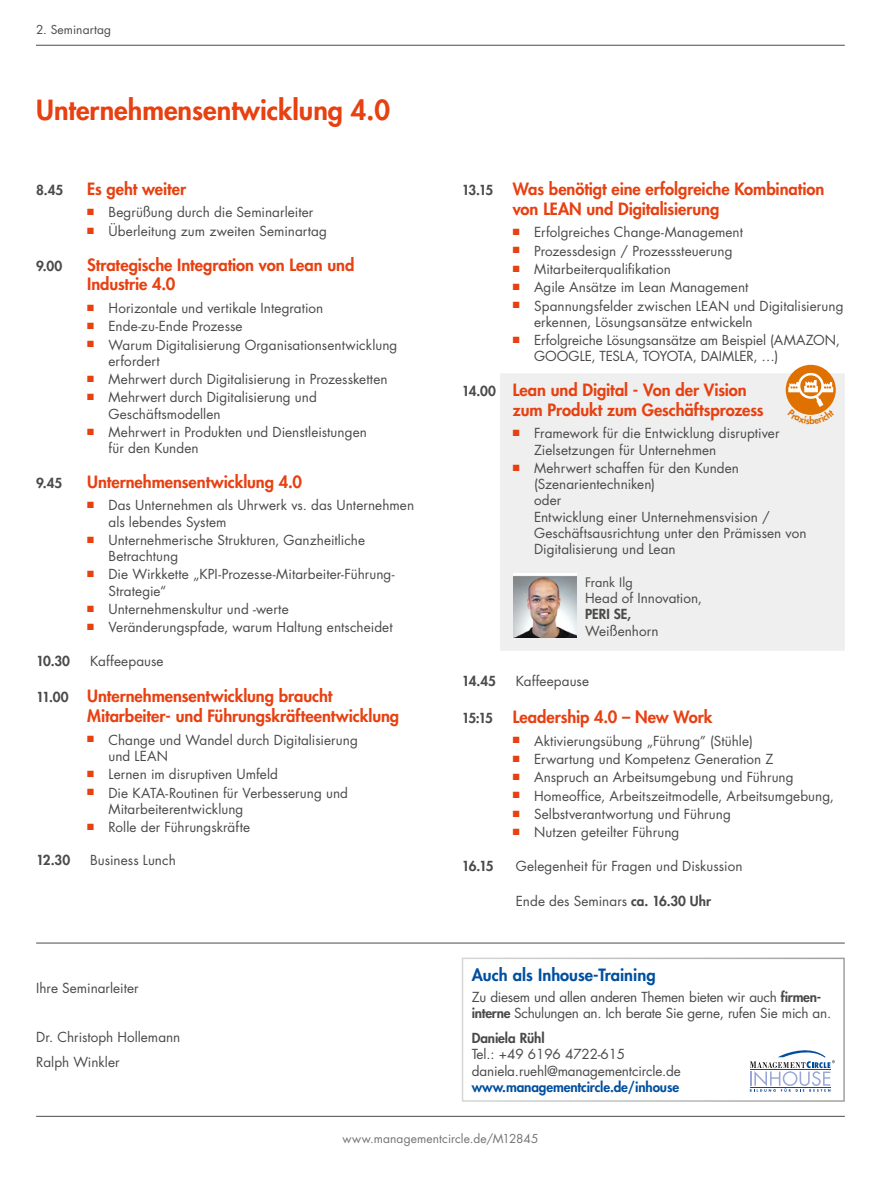
<style>
.page{position:relative;width:881px;height:1178px;background:#fff}
.page>*{position:absolute;margin:0;border:0;box-sizing:border-box;transform-origin:0 0}
.t1{font:800 27px "Futura Std";color:#e74011}
.t2{font:800 16.5px/19.8px "Futura Std";letter-spacing:-.005em;color:#e74011}
.t3{font:800 16.5px "Futura Std";color:#004f9f}
.t4{font:13.5px/16.2px "Futura Std";letter-spacing:.005em;color:#4a4a49}
.t5{font:13.5px/16.2px "Futura Std";letter-spacing:-.02em;color:#4a4a49}
.t6{font:800 13.5px "Futura Std";letter-spacing:-.01em;color:#4a4a49}
.t7{font:800 13.5px "Futura Std";letter-spacing:-.01em;color:#004f9f}
.t8{font:12.75px "Futura Std";letter-spacing:.005em;color:#4a4a49}
.t9{font:12px "Futura Std";letter-spacing:.01em;color:#757474}
.t10{font:12px "Futura Std";letter-spacing:.01em;color:#4a4a49}
.s1{font-size:13.5px;color:#4a4a49}
.s2{font-weight:800}
</style>
<div class="page">
<hr style="left:36px;top:943px;width:808px;height:1px;background:#4a4a49">
<hr style="left:36px;top:1116px;width:808px;height:1px;background:#4a4a49">
<div style="left:500px;top:373px;width:344px;height:278px;background:#efefef"></div>
<img style="left:513px;top:574px;width:63px;height:64px">
<hr style="left:36px;top:45px;width:808px;height:1px;background:#4a4a49">
<div style="left:785px;top:365px;width:50px;height:50px;background:#de7100;border-radius:50%"></div>
<div style="left:461px;top:957px;width:383px;height:145px;border:2px solid #fff"></div>
<svg style="left:749px;top:1050px;width:85px;height:42px"></svg>
<svg style="left:787px;top:371px;width:47px;height:44px"></svg>
<p class="t10" style="left:36px;top:22px;width:76px">2. Seminartag</p>
<h1 class="t1" style="left:36px;top:93px;width:355px">Unternehmensentwicklung 4.0</h1>
<p class="t6" style="left:36px;top:181px;width:29px">8.45</p>
<p class="t2" style="left:87px;top:179px;width:100px">Es geht weiter</p>
<p class="t4" style="left:87px;top:205px;width:227px"><sup>■</sup> Begrüßung durch die Seminarleiter</p>
<p class="t4" style="left:87px;top:223px;width:241px"><sup>■</sup> Überleitung zum zweiten Seminartag</p>
<p class="t6" style="left:36px;top:257px;width:28px">9.00</p>
<p class="t2" style="left:87px;top:254px;width:268px">Strategische Integration von Lean und<br>Industrie 4.0</p>
<p class="t4" style="left:87px;top:300px;width:237px"><sup>■</sup> Horizontale und vertikale Integration</p>
<p class="t4" style="left:87px;top:318px;width:157px"><sup>■</sup> Ende-zu-Ende Prozesse</p>
<p class="t4" style="left:108px;top:337px;width:290px;text-indent:-21px"><sup>■</sup> Warum Digitalisierung Organisationsentwicklung erfordert</p>
<p class="t4" style="left:87px;top:371px;width:302px"><sup>■</sup> Mehrwert durch Digitalisierung in Prozessketten</p>
<p class="t4" style="left:108px;top:389px;width:210px;text-indent:-21px"><sup>■</sup> Mehrwert durch Digitalisierung und<br>Geschäftsmodellen</p>
<p class="t4" style="left:108px;top:424px;width:260px;text-indent:-21px"><sup>■</sup> Mehrwert in Produkten und Dienstleistungen für den Kunden</p>
<p class="t6" style="left:36px;top:474px;width:28px">9.45</p>
<p class="t2" style="left:87px;top:472px;width:216px">Unternehmensentwicklung 4.0</p>
<p class="t4" style="left:108px;top:497px;width:307px;text-indent:-21px"><sup>■</sup> Das Unternehmen als Uhrwerk vs. das Unternehmen als lebendes System</p>
<p class="t4" style="left:108px;top:532px;width:258px;text-indent:-21px"><sup>■</sup> Unternehmerische Strukturen, Ganzheitliche<br>Betrachtung</p>
<p class="t4" style="left:108px;top:566px;width:287px;text-indent:-21px"><sup>■</sup> Die Wirkkette „KPI-Prozesse-Mitarbeiter-Führung-<br>Strategie“</p>
<p class="t4" style="left:87px;top:601px;width:203px"><sup>■</sup> Unternehmenskultur und -werte</p>
<p class="t4" style="left:87px;top:619px;width:307px"><sup>■</sup> Veränderungspfade, warum Haltung entscheidet</p>
<p class="t6" style="left:36px;top:652px;width:35px">10.30</p>
<p class="t4" style="left:90px;top:653px;width:75px">Kaffeepause</p>
<p class="t2" style="left:87px;top:686px;width:313px;text-indent:-51px"><span class="s1">11.00</span> Unternehmensentwicklung braucht<br>Mitarbeiter- und Führungskräfteentwicklung</p>
<p class="t4" style="left:108px;top:732px;width:251px;text-indent:-21px"><sup>■</sup> Change und Wandel durch Digitalisierung und LEAN</p>
<p class="t4" style="left:87px;top:766px;width:192px"><sup>■</sup> Lernen im disruptiven Umfeld</p>
<p class="t4" style="left:108px;top:785px;width:241px;text-indent:-21px"><sup>■</sup> Die KATA-Routinen für Verbesserung und<br>Mitarbeiterentwicklung</p>
<p class="t4" style="left:87px;top:819px;width:164px"><sup>■</sup> Rolle der Führungskräfte</p>
<p class="t6" style="left:36px;top:852px;width:35px">12.30</p>
<p class="t4" style="left:90px;top:852px;width:87px">Business Lunch</p>
<p class="t4" style="left:36px;top:980px;width:104px">Ihre Seminarleiter</p>
<p class="t4" style="left:36px;top:1025px;width:146px;line-height:24.8px">Dr. Christoph Hollemann<br>Ralph Winkler</p>
<p class="t2" style="left:512px;top:179px;width:313px;text-indent:-51px"><span class="s1">13.15</span> Was benötigt eine erfolgreiche Kombination von LEAN und Digitalisierung</p>
<p class="t4" style="left:512px;top:224px;width:231px"><sup>■</sup> Erfolgreiches Change-Management</p>
<p class="t4" style="left:512px;top:243px;width:221px"><sup>■</sup> Prozessdesign / Prozesssteuerung</p>
<p class="t4" style="left:512px;top:261px;width:159px"><sup>■</sup> Mitarbeiterqualifikation</p>
<p class="t4" style="left:512px;top:279px;width:237px"><sup>■</sup> Agile Ansätze im Lean Management</p>
<p class="t4" style="left:534px;top:298px;width:311px;text-indent:-21px"><sup>■</sup> Spannungsfelder zwischen LEAN und Digitalisierung erkennen, Lösungsansätze entwickeln</p>
<p class="t4" style="left:534px;top:332px;width:307px;text-indent:-21px"><sup>■</sup> Erfolgreiche Lösungsansätze am Beispiel (AMAZON,<br>GOOGLE, TESLA, TOYOTA, DAIMLER, …)</p>
<p class="t2" style="left:512px;top:380px;width:252px;text-indent:-51px"><span class="s1">14.00</span> Lean und Digital - Von der Vision zum Produkt zum Geschäftsprozess</p>
<p class="t4" style="left:534px;top:425px;width:247px;text-indent:-21px"><sup>■</sup> Framework für die Entwicklung disruptiver<br>Zielsetzungen für Unternehmen</p>
<p class="t4" style="left:534px;top:460px;width:274px;text-indent:-21px"><sup>■</sup> Mehrwert schaffen für den Kunden (Szenarientechniken)<br>oder<br>Entwicklung einer Unternehmensvision /<br>Geschäftsausrichtung unter den Prämissen von<br>Digitalisierung und Lean</p>
<p class="t8" style="left:585px;top:574px;width:49px">Frank Ilg</p>
<p class="t4" style="left:585px;top:590px;width:118px">Head of Innovation,</p>
<p class="t6" style="left:585px;top:606px;width:48px">PERI SE,</p>
<p class="t4" style="left:585px;top:623px;width:75px">Weißenhorn</p>
<p class="t6" style="left:461px;top:673px;width:36px">14.45</p>
<p class="t4" style="left:515px;top:673px;width:75px">Kaffeepause</p>
<p class="t2" style="left:461px;top:707px;width:252px"><span class="s1">15:15</span> Leadership 4.0 – New Work</p>
<p class="t4" style="left:512px;top:733px;width:241px"><sup>■</sup> Aktivierungsübung „Führung” (Stühle)</p>
<p class="t4" style="left:512px;top:751px;width:262px"><sup>■</sup> Erwartung und Kompetenz Generation Z</p>
<p class="t4" style="left:512px;top:769px;width:282px"><sup>■</sup> Anspruch an Arbeitsumgebung und Führung</p>
<p class="t4" style="left:512px;top:788px;width:322px"><sup>■</sup> Homeoffice, Arbeitszeitmodelle, Arbeitsumgebung,</p>
<p class="t4" style="left:512px;top:806px;width:219px"><sup>■</sup> Selbstverantwortung und Führung</p>
<p class="t4" style="left:512px;top:824px;width:168px"><sup>■</sup> Nutzen geteilter Führung</p>
<p class="t6" style="left:461px;top:857px;width:33px">16.15</p>
<p class="t4" style="left:515px;top:857px;width:228px">Gelegenheit für Fragen und Diskussion</p>
<p class="t4" style="left:515px;top:893px;width:197px">Ende des Seminars <span class="s2">ca. 16.30 Uhr</span></p>
<p class="t3" style="left:471px;top:965px;width:185px">Auch als Inhouse-Training</p>
<p class="t5" style="left:471px;top:989px;width:361px">Zu diesem und allen anderen Themen bieten wir auch <span class="s2">firmen&shy;interne</span> Schulungen an. Ich berate Sie gerne, rufen Sie mich an.</p>
<p class="t6" style="left:471px;top:1029px;width:74px">Daniela Rühl</p>
<p class="t4" style="left:471px;top:1046px;width:210px">Tel.: +49 6196 4722-615 daniela.ruehl@managementcircle.de</p>
<p class="t7" style="left:471px;top:1078px;width:209px">www.managementcircle.de/inhouse</p>
<p class="t9" style="left:342px;top:1131px;width:197px">www.managementcircle.de/M12845</p>
</div>
